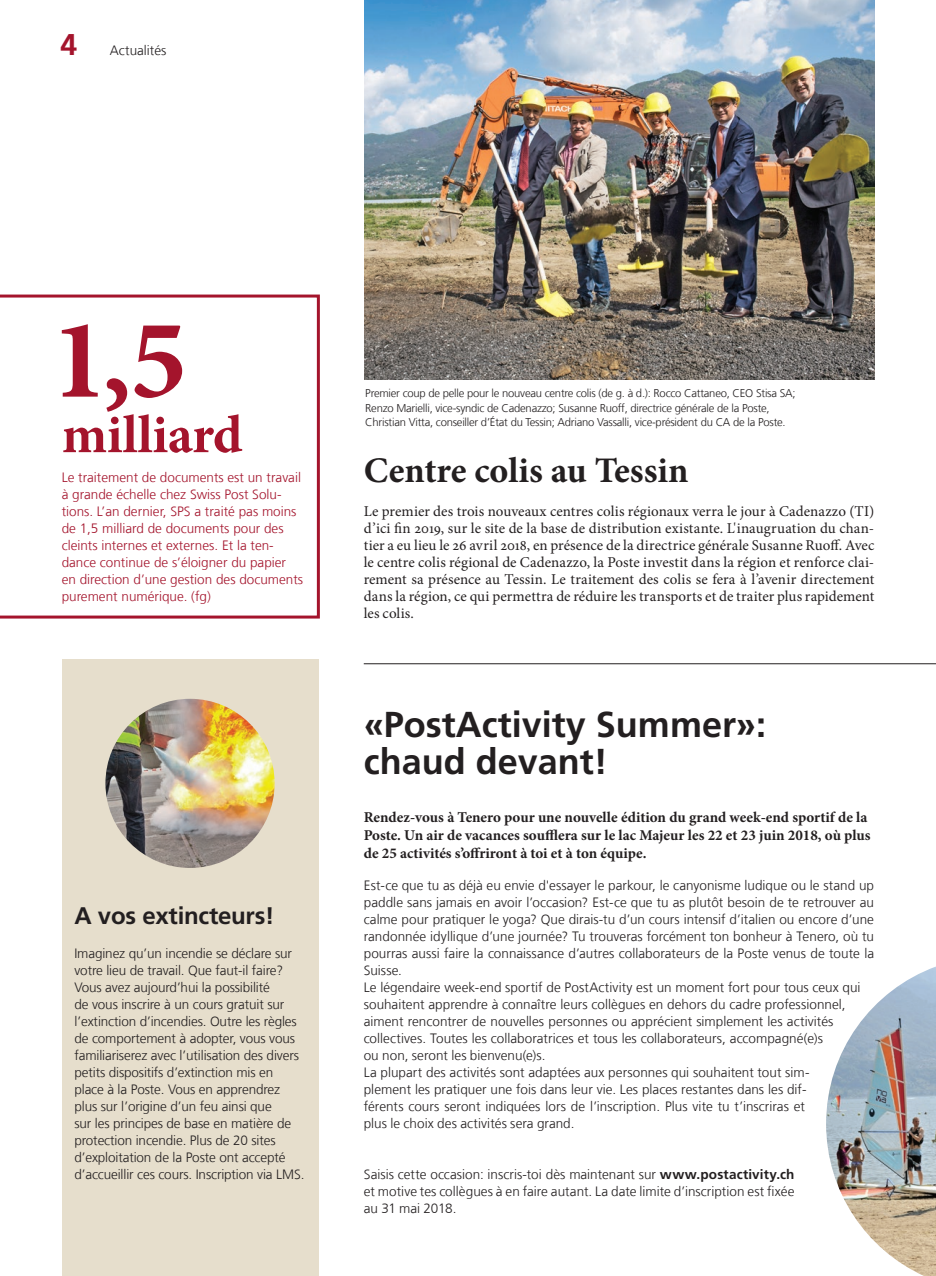
<style>
.page{position:relative;width:936px;height:1276px;background:#fff}
.page>*{position:absolute;margin:0;border:0;box-sizing:border-box;transform-origin:0 0}
.t1{font:700 114px "Minion Pro";color:#a4142c}
.t2{font:700 54px "Minion Pro";letter-spacing:-.01em;color:#a4142c}
.t3{font:700 36px/37.5px "Frutiger LT Com";color:#231f20}
.t4{font:700 36px "Minion Pro";letter-spacing:-.005em;color:#231f20}
.t5{font:700 30px "Frutiger LT Com";color:#a4142c}
.t6{font:700 24px "Frutiger LT Com";letter-spacing:-.01em;color:#231f20}
.t7{font:15px/17px "Minion Pro";letter-spacing:.005em;color:#231f20;text-align:justify}
.t8{font:700 15px/18px "Minion Pro";color:#231f20}
.t9{font:300 13.5px/17px "Frutiger LT Com";color:#231f20}
.t10{font:300 13.5px/17px "Frutiger LT Com";color:#a4142c}
.t11{font:300 11.25px/14.9px "Frutiger LT Com";letter-spacing:-.02em;color:#231f20}
.s1{font-weight:700}
</style>
<div class="page">
<img style="left:364px;top:0;width:510px;height:379px">
<div style="left:62px;top:659px;width:256px;height:617px;background:#e6decc"></div>
<svg style="left:0;top:294px;width:320px;height:324px"></svg>
<img style="left:105px;top:699px;width:169px;height:169px;border-radius:84px">
<hr style="left:364px;top:663px;width:571px;height:1px;background:#231f20">
<img style="left:826px;top:967px;width:109px;height:309px">
<hr style="left:935px;top:107px;width:1px;height:647px;background:#eac7bf">
<h3 class="t5" style="left:61px;top:27px;width:18px">4</h3>
<p class="t9" style="left:110px;top:42px;width:58px">Actualités</p>
<h1 class="t1" style="left:51px;top:280px;width:138px">1,5</h1>
<h2 class="t2" style="left:62px;top:397px;width:182px">milliard</h2>
<p class="t10" style="left:62px;top:469px;width:243px">Le traitement de documents est un travail à grande échelle chez Swiss Post Solu&shy;tions. L’an dernier, SPS a traité pas moins de 1,5 milliard de documents pour des cleints internes et externes. Et la ten&shy;dance continue de s’éloigner du papier en direction d’une gestion des documents purement numérique. (fg)</p>
<h3 class="t6" style="left:74px;top:901px;width:201px">A vos extincteurs!</h3>
<p class="t9" style="left:74px;top:945px;width:232px">Imaginez qu’un incendie se déclare sur votre lieu de travail. Que faut-il faire?<br>Vous avez aujourd’hui la possibilité<br>de vous inscrire à un cours gratuit sur l’extinction d’incendies. Outre les règles de comportement à adopter, vous vous familiariserez avec l’utilisation des divers petits dispositifs d’extinction mis en place à la Poste. Vous en apprendrez plus sur l’origine d’un feu ainsi que<br>sur les principes de base en matière de protection incendie. Plus de 20 sites d’exploitation de la Poste ont accepté d’accueillir ces cours. Inscription via LMS.</p>
<p class="t11" style="left:365px;top:385px;width:432px">Premier coup de pelle pour le nouveau centre colis (de g. à d.): Rocco Cattaneo, CEO Stisa SA;<br>Renzo Marielli, vice-syndic de Cadenazzo; Susanne Ruoff, directrice générale de la Poste,<br>Christian Vitta, conseiller d’État du Tessin; Adriano Vassalli, vice-président du CA de la Poste.</p>
<h3 class="t4" style="left:364px;top:445px;width:326px">Centre colis au Tessin</h3>
<p class="t7" style="left:364px;top:502px;width:512px">Le premier des trois nouveaux centres colis régionaux verra le jour à Cadenazzo (TI) d’ici fin 2019, sur le site de la base de distribution existante. L'inaugruation du chan&shy;tier a eu lieu le 26 avril 2018, en présence de la directrice générale Susanne Ruoff. Avec le centre colis régional de Cadenazzo, la Poste investit dans la région et renforce clai&shy;rement sa présence au Tessin. Le traitement des colis se fera à l’avenir directement dans la région, ce qui permettra de réduire les transports et de traiter plus rapidement les colis.</p>
<h3 class="t3" style="left:364px;top:706px;width:404px">«PostActivity Summer»: chaud devant!</h3>
<p class="t8" style="left:364px;top:808px;width:508px">Rendez-vous à Tenero pour une nouvelle édition du grand week-end sportif de la<br>Poste. Un air de vacances soufflera sur le lac Majeur les 22 et 23 juin 2018, où plus de 25 activités s’offriront à toi et à ton équipe.</p>
<p class="t9" style="left:364px;top:877px;width:512px">Est-ce que tu as déjà eu envie d'essayer le parkour, le canyonisme ludique ou le stand up paddle sans jamais en avoir l’occasion? Est-ce que tu as plutôt besoin de te retrouver au calme pour pratiquer le yoga? Que dirais-tu d’un cours intensif d’italien ou encore d’une randonnée idyllique d’une journée? Tu trouveras forcément ton bonheur à Tenero, où tu pourras aussi faire la connaissance d’autres collaborateurs de la Poste venus de toute la Suisse.<br>Le légendaire week-end sportif de PostActivity est un moment fort pour tous ceux qui souhaitent apprendre à connaître leurs collègues en dehors du cadre professionnel, aiment rencontrer de nouvelles personnes ou apprécient simplement les activités collectives. Toutes les collaboratrices et tous les collaborateurs, accompagné(e)s<br>ou non, seront les bienvenu(e)s.<br>La plupart des activités sont adaptées aux personnes qui souhaitent tout sim-<br>plement les pratiquer une fois dans leur vie. Les places restantes dans les dif-<br>férents cours seront indiquées lors de l’inscription. Plus vite tu t’inscriras et<br>plus le choix des activités sera grand.</p>
<p class="t9" style="left:364px;top:1166px;width:432px;text-align:justify">Saisis cette occasion: inscris-toi dès maintenant sur <span class="s1">www.postactivity.ch </span>et motive tes collègues à en faire autant. La date limite d’inscription est fixée au 31 mai 2018.</p>
</div>
